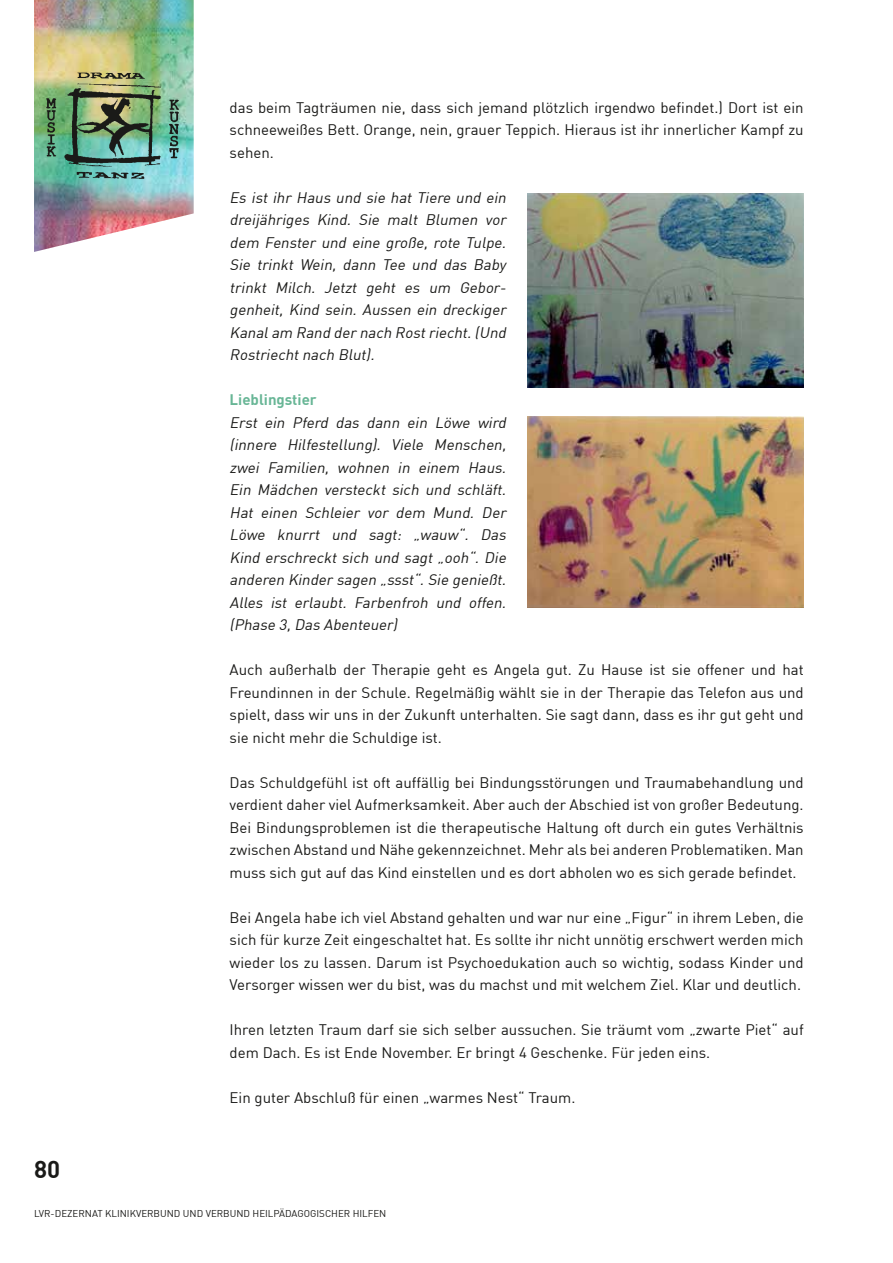
<style>
.page{position:relative;width:893px;height:1263px;background:#fff}
.page>*{position:absolute;margin:0;border:0;box-sizing:border-box;transform-origin:0 0}
.t1{font:700 24px "DIN";color:#1a1a18}
.t2{font:15px/22.5px "DIN";color:#1a1a18;text-align:justify}
.t3{font:italic 15px/22.5px "DIN";color:#1a1a18;text-align:justify}
.t4{font:700 15px "DIN";color:#68b696}
.t5{font:9.75px "DIN";color:#1a1a18}
</style>
<div class="page">
<img style="left:34px;top:0;width:160px;height:252px">
<img style="left:42px;top:69px;width:139px;height:112px">
<img style="left:527px;top:417px;width:277px;height:190px">
<img style="left:527px;top:193px;width:277px;height:195px">
<p class="t2" style="left:230px;top:96px;width:576px">das beim Tagträumen nie, dass sich jemand plötzlich irgendwo befindet.) Dort ist ein schneeweißes Bett. Orange, nein, grauer Teppich. Hieraus ist ihr innerlicher Kampf zu sehen.</p>
<p class="t3" style="left:230px;top:186px;width:281px">Es ist ihr Haus und sie hat Tiere und ein dreijähriges Kind. Sie malt Blumen vor dem Fenster und eine große, rote Tulpe.<br>Sie trinkt Wein, dann Tee und das Baby trinkt Milch. Jetzt geht es um Gebor&shy;genheit, Kind sein. Aussen ein dreckiger Kanalam Rand der nach Rostriecht.(Und Rostriechtnach Blut).</p>
<p class="t4" style="left:230px;top:390px;width:89px">Lieblingstier</p>
<p class="t3" style="left:230px;top:411px;width:281px">Erst ein Pferd das dann ein Löwe wird (innere Hilfestellung). Viele Menschen, zwei Familien, wohnen in einem Haus.<br>Ein Mädchen versteckt sich und schläft.<br>Hat einen Schleier vor dem Mund. Der Löwe knurrt und sagt: „wauw“. Das Kind erschreckt sich und sagt „ooh“. Die anderen Kinder sagen „ssst“.Sie genießt.<br>Alles ist erlaubt. Farbenfroh und offen. (Phase 3,Das Abenteuer)</p>
<p class="t2" style="left:230px;top:658px;width:576px">Auch außerhalb der Therapie geht es Angela gut. Zu Hause ist sie offener und hat Freundinnen in der Schule. Regelmäßig wählt sie in der Therapie das Telefon aus und spielt, dass wir uns in der Zukunft unterhalten. Sie sagt dann, dass es ihr gut geht und sie nicht mehr die Schuldige ist.</p>
<p class="t2" style="left:230px;top:771px;width:576px">Das Schuldgefühl ist oft auffällig bei Bindungsstörungen und Traumabehandlung und verdient daher viel Aufmerksamkeit. Aber auch der Abschied ist von großer Bedeutung.<br>Bei Bindungsproblemen ist die therapeutische Haltung oft durch ein gutes Verhältnis zwischen Abstand und Nähe gekennzeichnet. Mehr als bei anderen Problematiken. Man muss sich gut auf das Kind einstellen und es dort abholen wo es sich gerade befindet.</p>
<p class="t2" style="left:230px;top:906px;width:576px">Bei Angela habe ich viel Abstand gehalten und war nur eine „Figur“ in ihrem Leben, die sich für kurze Zeit eingeschaltet hat. Es sollte ihr nicht unnötig erschwert werden mich wieder los zu lassen. Darum ist Psychoedukation auch so wichtig, sodass Kinder und Versorger wissen wer du bist, was du machst und mit welchem Ziel. Klar und deutlich.</p>
<p class="t2" style="left:230px;top:1018px;width:576px">Ihren letzten Traum darf sie sich selber aussuchen. Sie träumt vom „zwarte Piet“ auf dem Dach. Es ist Ende November. Er bringt 4 Geschenke. Für jeden eins.</p>
<p class="t2" style="left:230px;top:1086px;width:347px">Ein guter Abschluß für einen „warmes Nest“ Traum.</p>
<h1 class="t1" style="left:34px;top:1154px;width:28px">80</h1>
<p class="t5" style="left:34px;top:1208px;width:354px">LVR-DEZERNAT KLINIKVERBUND UND VERBUND HEILPÄDAGOGISCHER HILFEN</p>
</div>
